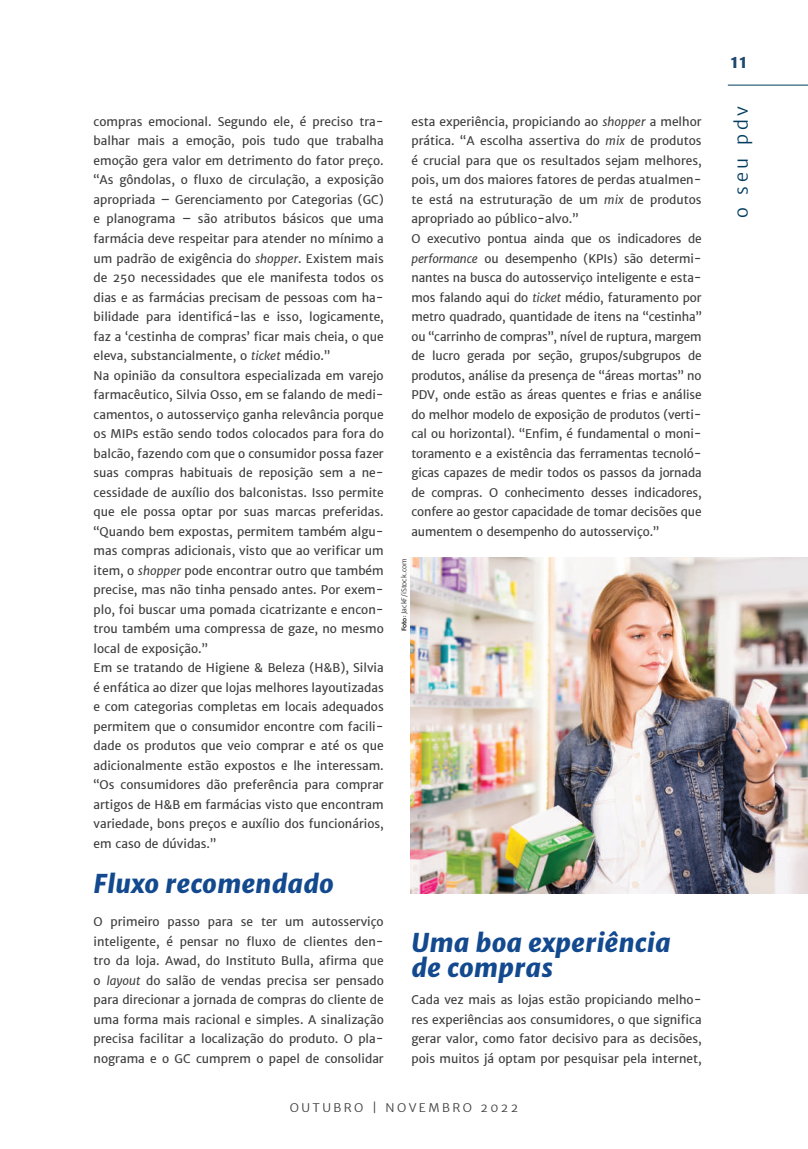
<style>
.page{position:relative;width:808px;height:1149px;background:#fff}
.page>*{position:absolute;margin:0;border:0;box-sizing:border-box;transform-origin:0 0}
.t1{font:italic 800 25.5px/25.5px "Merriweather Sans";color:#13498e}
.t2{font:300 18px "Merriweather Sans";letter-spacing:.2em;color:#023c5f}
.t3{font:700 18px "Merriweather Sans";color:#20486b}
.t4{font:12px/19.5px "Merriweather Sans";color:#3e3e3f}
.t5{font:300 12px "Merriweather Sans";letter-spacing:.2em;color:#3e3e3f}
.t6{font:300 6.75px "Merriweather Sans";color:#231f20}
.s1{font-style:italic}
.s2{font-family:"Hurme Geometric Sans 2";font-weight:600}
</style>
<div class="page">
<img style="left:410px;top:557px;width:398px;height:336px">
<hr style="left:728px;top:85px;width:80px;height:1px;background:#023c5f">
<p class="t4" style="left:94px;top:112px;width:292px">compras emocional. Segundo ele, é preciso tra&shy;balhar mais a emoção, pois tudo que trabalha emoção gera valor em detrimento do fator preço. “As gôndolas, o fluxo de circulação, a exposição apropriada – Gerenciamento por Categorias (GC) e planograma – são atributos básicos que uma farmácia deve respeitar para atender no mínimo a um padrão de exigência do <span class="s1">shopper</span>. Existem mais de 250 necessidades que ele manifesta todos os dias e as farmácias precisam de pessoas com ha&shy;bilidade para identificá-las e isso, logicamente, faz a ‘cestinha de compras’ ficar mais cheia, o que eleva, substancialmente, o <span class="s1">ticket</span> médio.”<br>Na opinião da consultora especializada em varejo farmacêutico, Silvia Osso, em se falando de medi&shy;camentos, o autosserviço ganha relevância porque os MIPs estão sendo todos colocados para fora do balcão, fazendo com que o consumidor possa fazer suas compras habituais de reposição sem a ne&shy;cessidade de auxílio dos balconistas. Isso permite que ele possa optar por suas marcas preferidas. “Quando bem expostas, permitem também algu&shy;mas compras adicionais, visto que ao verificar um item, o <span class="s1">shopper</span> pode encontrar outro que também precise, mas não tinha pensado antes. Por exem&shy;plo, foi buscar uma pomada cicatrizante e encon&shy;trou também uma compressa de gaze, no mesmo local de exposição.”<br>Em se tratando de Higiene &amp; Beleza (H&amp;B), Silvia é enfática ao dizer que lojas melhores layoutizadas e com categorias completas em locais adequados permitem que o consumidor encontre com facili&shy;dade os produtos que veio comprar e até os que adicionalmente estão expostos e lhe interessam. “Os consumidores dão preferência para comprar artigos de H&amp;B em farmácias visto que encontram variedade, bons preços e auxílio dos funcionários, em caso de dúvidas.”</p>
<h1 class="t1" style="left:94px;top:870px;width:242px">Fluxo recomendado</h1>
<p class="t4" style="left:94px;top:911px;width:292px;text-align:justify">O primeiro passo para se ter um autosserviço inteligente, é pensar no fluxo de clientes den&shy;tro da loja. Awad, do Instituto Bulla, afirma que o <span class="s1">layout</span> do salão de vendas precisa ser pensado para direcionar a jornada de compras do cliente de uma forma mais racional e simples. A sinalização precisa facilitar a localização do produto. O pla&shy;nograma e o GC cumprem o papel de consolidar</p>
<p class="t4" style="left:411px;top:112px;width:292px">esta experiência, propiciando ao <span class="s1">shopper</span> a melhor prática. “A escolha assertiva do <span class="s1">mix</span> de produtos é crucial para que os resultados sejam melhores, pois, um dos maiores fatores de perdas atualmen&shy;te está na estruturação de um <span class="s1">mix</span> de produtos apropriado ao público-alvo.”<br>O executivo pontua ainda que os indicadores de <span class="s1">performance</span> ou desempenho (KPIs) são determi&shy;nantes na busca do autosserviço inteligente e esta&shy;mos falando aqui do <span class="s1">ticket</span> médio, faturamento por metro quadrado, quantidade de itens na “cestinha” ou “carrinho de compras”, nível de ruptura, margem de lucro gerada por seção, grupos/subgrupos de produtos, análise da presença de “áreas mortas” no PDV, onde estão as áreas quentes e frias e análise do melhor modelo de exposição de produtos (verti&shy;cal ou horizontal). “Enfim, é fundamental o moni&shy;toramento e a existência das ferramentas tecnoló&shy;gicas capazes de medir todos os passos da jornada de compras. O conhecimento desses indicadores, confere ao gestor capacidade de tomar decisões que aumentem o desempenho do autosserviço.”</p>
<p class="t6" style="left:399px;top:631px;width:74px;rotate:-90deg"><span class="s2">Foto:</span> JACKF/ISTOCK.COM</p>
<h1 class="t1" style="left:411px;top:928px;width:261px">Uma boa experiência de compras</h1>
<p class="t4" style="left:411px;top:989px;width:292px;text-align:justify">Cada vez mais as lojas estão propiciando melho&shy;res experiências aos consumidores, o que significa gerar valor, como fator decisivo para as decisões, pois muitos já optam por pesquisar pela internet,</p>
<p class="t5" style="left:290px;top:1099px;width:54px">OUT UBRO</p>
<p class="t5" style="left:372px;top:1099px;width:37px">| NOVEMBRO</p>
<p class="t5" style="left:480px;top:1099px;width:39px">2022</p>
<h2 class="t3" style="left:730px;top:50px;width:19px">11</h2>
<h2 class="t2" style="left:729px;top:218px;width:114px;rotate:-90deg">O SEU PDV</h2>
</div>
